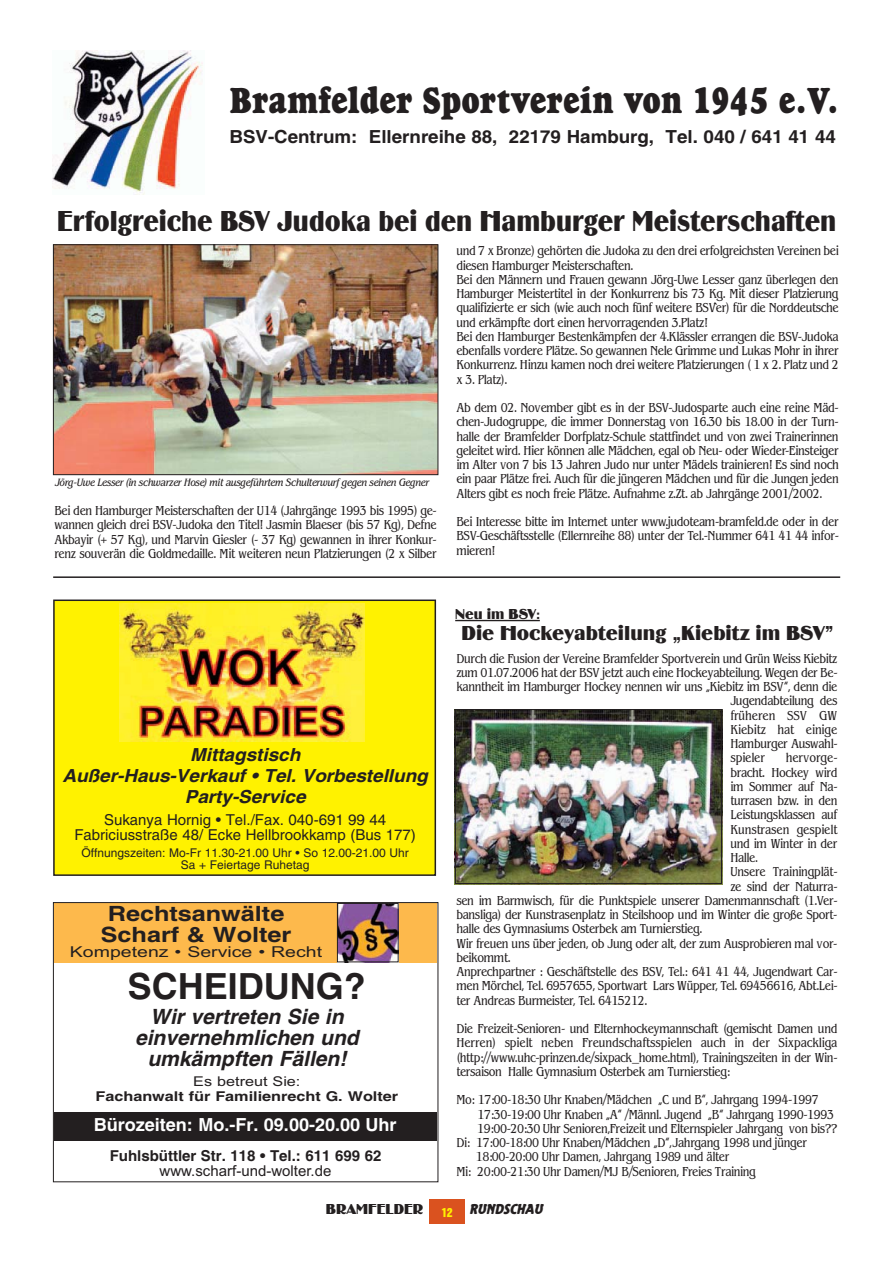
<style>
.page{position:relative;width:893px;height:1263px;background:#fff}
.page>*{position:absolute;margin:0;border:0;box-sizing:border-box;transform-origin:0 0}
.t1{font:37.5px "Goudy Heavyface Cd";letter-spacing:-.005em;color:#231f20}
.t2{font:700 36px "Helvetica";color:#231f20}
.t3{font:30px "Birmingham";color:#231f20;scale:.9 1}
.t4{font:italic 700 21px/21px "Helvetica";color:#231f20;text-align:center}
.t5{font:21px "Birmingham";color:#231f20}
.t6{font:700 21px/21px "Helvetica";color:#231f20;text-align:center;scale:1.2 1}
.t7{font:italic 700 18px/21px "Helvetica";color:#231f20;text-align:center;scale:1.05 1}
.t8{font:700 18px "Helvetica";color:#231f20;scale:1.04 1}
.t9{font:700 18px "Helvetica";color:#fff}
.t10{font:15px/15px "Helvetica";color:#231f20;text-align:center}
.t11{font:700 15px "Helvetica";color:#231f20}
.t12{font:15px "Birmingham";color:#231f20}
.t13{font:15px "Arial";color:#231f20}
.t14{font:15px "Arial";color:#231f20;scale:1.3 1}
.t15{font:700 13.5px "Helvetica";color:#231f20;scale:1.2 1}
.t16{font:13.5px "Arial";color:#231f20;scale:1.2 1}
.t17{font:12.75px/14.2px "B693 Roman Cd";color:#231f20;text-align:justify}
.t18{font:12.75px "B693 Roman Cd";letter-spacing:.02em;color:#231f20}
.t19{font:12px/12px "Helvetica";color:#231f20;text-align:center}
.t20{font:italic 10.5px "B693 Roman Cd";color:#231f20}
.s1{font-family:"Elmshorn";font-style:italic}
</style>
<div class="page">
<div style="left:429px;top:1199px;width:35px;height:24px;background:#da521f"></div>
<img style="left:55px;top:246px;width:381px;height:227px">
<div style="left:53px;top:244px;width:385px;height:231px;border:1px solid #231f20"></div>
<img style="left:53px;top:51px;width:150px;height:144px">
<hr style="left:455px;top:620px;width:85px;height:1px;background:#231f20">
<img style="left:454px;top:709px;width:268px;height:175px">
<div style="left:455px;top:709px;width:266px;height:175px;border:1px solid #231f20"></div>
<div style="left:54px;top:903px;width:382px;height:60px;background:#fdb94c"></div>
<img style="left:339px;top:905px;width:57px;height:55px">
<div style="left:337px;top:903px;width:61px;height:59px;border:1px solid #231f20"></div>
<div style="left:54px;top:1113px;width:382px;height:28px;background:#231f20"></div>
<div style="left:53px;top:902px;width:385px;height:280px;border:1px solid #231f20"></div>
<hr style="left:53px;top:576px;width:787px;height:2px;background:#231f20">
<div style="left:54px;top:600px;width:381px;height:275px;background:#fff200"></div>
<div style="left:53px;top:600px;width:383px;height:276px;border:2px solid #231f20"></div>
<img style="left:120px;top:603px;width:245px;height:138px">
<h1 class="t1" style="left:229px;top:78px;width:611px">Bramfelder Sportverein von 1945 e.V.</h1>
<h3 class="t8" style="left:229px;top:130px;width:584px">BSV-Centrum: Ellernreihe 88, 22179 Hamburg, Tel. 040 / 641 41 44</h3>
<h3 class="t3" style="left:57px;top:211px;width:867px">Erfolgreiche BSV Judoka bei den Hamburger Meisterschaften</h3>
<p class="t20" style="left:55px;top:479px;width:375px">Jörg-Uwe Lesser (in schwarzer Hose) mit ausgeführtem Schulterwurf gegen seinen Gegner</p>
<p class="t17" style="left:55px;top:505px;width:383px">Bei den Hamburger Meisterschaften der U14 (Jahrgänge 1993 bis 1995) ge&shy;wannen gleich drei BSV-Judoka den Titel! Jasmin Blaeser (bis 57 Kg), Defne Akbayir (+ 57 Kg), und Marvin Giesler (- 37 Kg) gewannen in ihrer Konkur&shy;renz souverän die Goldmedaille. Mit weiteren neun Platzierungen (2 x Silber</p>
<h3 class="t7" style="left:62px;top:745px;width:349px">Mittagstisch<br>Außer-Haus-Verkauf • Tel. Vorbestellung<br>Party-Service</h3>
<p class="t10" style="left:74px;top:814px;width:343px">Sukanya Hornig • Tel./Fax. 040-691 99 44<br>Fabriciusstraße 48/ Ecke Hellbrookkamp (Bus 177)</p>
<p class="t19" style="left:81px;top:847px;width:329px">Öffnungszeiten: Mo-Fr 11.30-21.00 Uhr • So 12.00-21.00 Uhr<br>Sa + Feiertage Ruhetag</p>
<h3 class="t6" style="left:101px;top:905px;width:160px">Rechtsanwälte<br>Scharf &amp; Wolter</h3>
<p class="t14" style="left:70px;top:946px;width:195px">Kompetenz • Service • Recht</p>
<h2 class="t2" style="left:128px;top:973px;width:239px">SCHEIDUNG?</h2>
<h3 class="t4" style="left:135px;top:1008px;width:225px">Wir vertreten Sie in einvernehmlichen und umkämpften Fällen!</h3>
<p class="t16" style="left:193px;top:1076px;width:91px">Es betreut Sie:</p>
<p class="t15" style="left:96px;top:1091px;width:254px">Fachanwalt für Familienrecht G. Wolter</p>
<h3 class="t9" style="left:94px;top:1118px;width:304px">Bürozeiten: Mo.-Fr. 09.00-20.00 Uhr</h3>
<p class="t11" style="left:110px;top:1150px;width:273px">Fuhlsbüttler Str. 118 • Tel.: 611 699 62</p>
<p class="t13" style="left:160px;top:1165px;width:173px">www.scharf-und-wolter.de</p>
<p class="t17" style="left:456px;top:245px;width:383px;text-align:left">und 7 x Bronze) gehörten die Judoka zu den drei erfolgreichsten Vereinen bei diesen Hamburger Meisterschaften.<br>Bei den Männern und Frauen gewann Jörg-Uwe Lesser ganz überlegen den Hamburger Meistertitel in der Konkurrenz bis 73 Kg. Mit dieser Platzierung qualifizierte er sich (wie auch noch fünf weitere BSV`er) für die Norddeutsche und erkämpfte dort einen hervorragenden 3.Platz!<br>Bei den Hamburger Bestenkämpfen der 4.Klässler errangen die BSV-Judoka ebenfalls vordere Plätze. So gewannen Nele Grimme und Lukas Mohr in ihrer Konkurrenz. Hinzu kamen noch drei weitere Platzierungen ( 1 x 2. Platz und 2 x 3. Platz).</p>
<p class="t17" style="left:456px;top:402px;width:383px">Ab dem 02. November gibt es in der BSV-Judosparte auch eine reine Mäd&shy;chen-Judogruppe, die immer Donnerstag von 16.30 bis 18.00 in der Turn&shy;halle der Bramfelder Dorfplatz-Schule stattfindet und von zwei Trainerinnen geleitet wird. Hier können alle Mädchen, egal ob Neu- oder Wieder-Einsteiger im Alter von 7 bis 13 Jahren Judo nur unter Mädels trainieren! Es sind noch ein paar Plätze frei. Auch für die jüngeren Mädchen und für die Jungen jeden Alters gibt es noch freie Plätze. Aufnahme z.Zt. ab Jahrgänge 2001/2002.</p>
<p class="t17" style="left:456px;top:516px;width:383px">Bei Interesse bitte im Internet unter www.judoteam-bramfeld.de oder in der BSV-Geschäftsstelle (Ellernreihe 88) unter der Tel.-Nummer 641 41 44 infor&shy;mieren!</p>
<p class="t12" style="left:455px;top:609px;width:86px">Neu im BSV:</p>
<h3 class="t5" style="left:461px;top:626px;width:374px">Die Hockeyabteilung „Kiebitz im BSV”</h3>
<p class="t17" style="left:456px;top:652px;width:382px">Durch die Fusion der Vereine Bramfelder Sportverein und Grün Weiss Kiebitz</p>
<p class="t17" style="left:456px;top:667px;width:382px">zum 01.07.2006 hat der BSV jetzt auch eine Hockeyabteilung. Wegen der Be-</p>
<p class="t17" style="left:456px;top:681px;width:382px">kanntheit im Hamburger Hockey nennen wir uns „Kiebitz im BSV“, denn die</p>
<p class="t17" style="left:730px;top:695px;width:108px">Jugendabteilung des</p>
<p class="t18" style="left:730px;top:710px;width:108px">früheren SSV GW</p>
<p class="t18" style="left:730px;top:724px;width:108px">Kiebitz hat einige</p>
<p class="t17" style="left:730px;top:738px;width:108px">Hamburger Auswahl-</p>
<p class="t18" style="left:730px;top:753px;width:36px">spieler</p>
<p class="t18" style="left:786px;top:753px;width:53px">hervorge-</p>
<p class="t17" style="left:730px;top:766px;width:108px">bracht. Hockey wird</p>
<p class="t17" style="left:730px;top:781px;width:108px">im Sommer auf Na-</p>
<p class="t17" style="left:730px;top:795px;width:108px">turrasen bzw. in den</p>
<p class="t17" style="left:730px;top:809px;width:108px">Leistungsklassen auf</p>
<p class="t18" style="left:730px;top:824px;width:108px">Kunstrasen gespielt</p>
<p class="t17" style="left:730px;top:838px;width:108px">und im Winter in der</p>
<p class="t17" style="left:730px;top:852px;width:29px">Halle.</p>
<p class="t17" style="left:730px;top:866px;width:108px">Unsere Trainingplät-</p>
<p class="t17" style="left:730px;top:880px;width:108px">ze sind der Naturra-</p>
<p class="t17" style="left:456px;top:895px;width:382px">sen im Barmwisch, für die Punktspiele unserer Damenmannschaft (1.Ver-</p>
<p class="t17" style="left:456px;top:909px;width:382px">bansliga) der Kunstrasenplatz in Steilshoop und im Winter die große Sport-</p>
<p class="t17" style="left:456px;top:923px;width:247px">halle des Gymnasiums Osterbek am Turnierstieg.</p>
<p class="t17" style="left:456px;top:937px;width:382px">Wir freuen uns über jeden, ob Jung oder alt, der zum Ausprobieren mal vor-</p>
<p class="t17" style="left:456px;top:952px;width:55px">beikommt.</p>
<p class="t17" style="left:456px;top:966px;width:382px">Anprechpartner : Geschäftstelle des BSV, Tel.: 641 41 44, Jugendwart Car-</p>
<p class="t17" style="left:456px;top:980px;width:382px">men Mörchel, Tel. 6957655, Sportwart Lars Wüpper, Tel. 69456616, Abt.Lei-</p>
<p class="t17" style="left:456px;top:994px;width:192px">ter Andreas Burmeister, Tel. 6415212.</p>
<p class="t17" style="left:456px;top:1023px;width:382px">Die Freizeit-Senioren- und Elternhockeymannschaft (gemischt Damen und Herren) spielt neben Freundschaftsspielen auch in der Sixpackliga (http://www.uhc-prinzen.de/sixpack_home.html), Trainingszeiten in der Win&shy;tersaison Halle Gymnasium Osterbek am Turnierstieg:</p>
<p class="t17" style="left:456px;top:1094px;width:363px">Mo: 17:00-18:30 Uhr Knaben/Mädchen „C und B“, Jahrgang 1994-1997</p>
<p class="t17" style="left:478px;top:1108px;width:357px">17:30-19:00 Uhr Knaben „A“ /Männl. Jugend „B“ Jahrgang 1990-1993</p>
<p class="t17" style="left:477px;top:1123px;width:361px">19:00-20:30 Uhr Senioren,Freizeit und Elternspieler Jahrgang von bis??</p>
<p class="t17" style="left:456px;top:1137px;width:352px">Di: 17:00-18:00 Uhr Knaben/Mädchen „D“,Jahrgang 1998 und jünger</p>
<p class="t17" style="left:476px;top:1151px;width:255px">18:00-20:00 Uhr Damen, Jahrgang 1989 und älter</p>
<p class="t17" style="left:456px;top:1165px;width:301px">Mi: 20:00-21:30 Uhr Damen/MJ B/Senioren, Freies Training</p>
<p class="t12" style="left:326px;top:1204px;width:220px">BRAMFELDER <sub>12</sub> <span class="s1">RUNDSCHAU</span></p>
</div>
